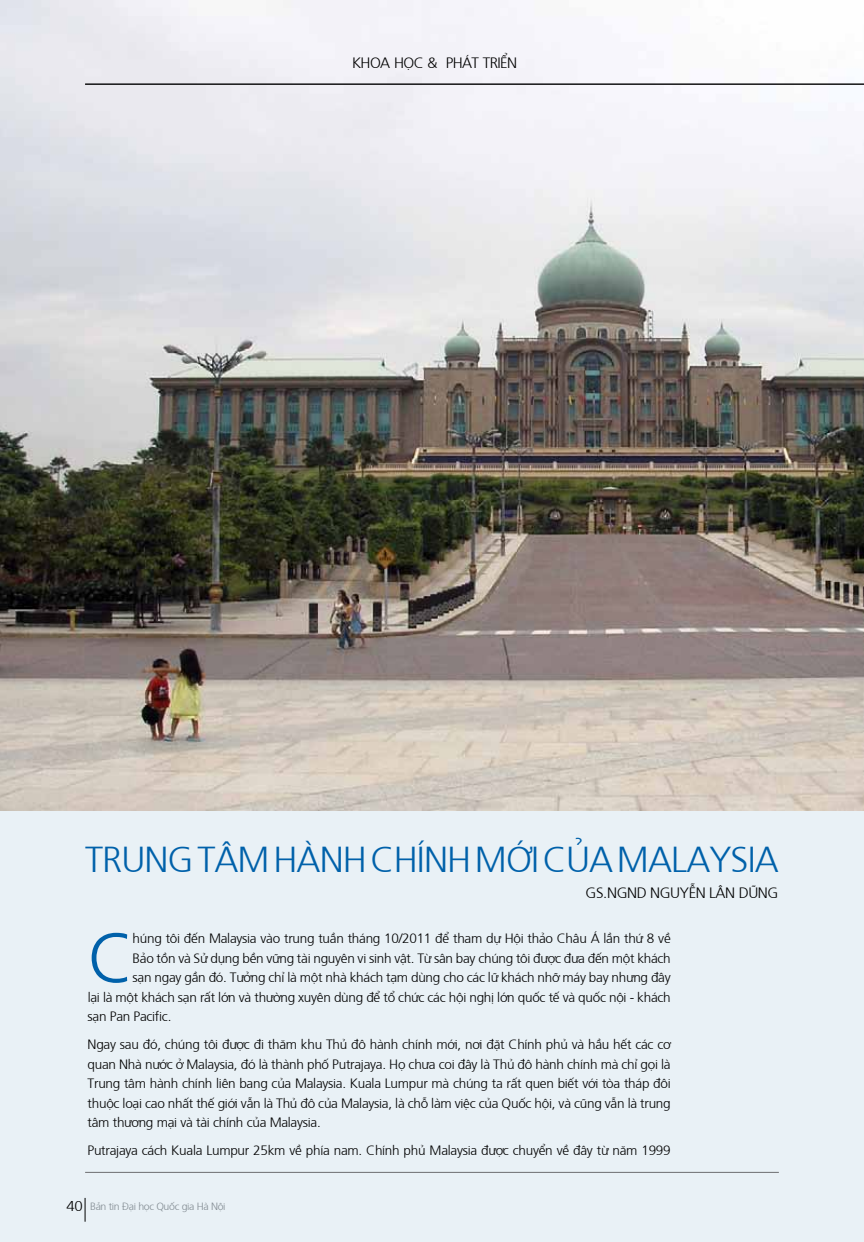
<style>
.page{position:relative;width:864px;height:1242px;background:#fff}
.page>*{position:absolute;margin:0;border:0;box-sizing:border-box;transform-origin:0 0}
.t1{font:300 69.3px "Frutiger";color:#0061aa}
.t2{font:300 36px "Frutiger";letter-spacing:-.025em;color:#0061aa}
.t3{font:300 15px "Frutiger";letter-spacing:-.04em;color:#000}
.t4{font:300 13.5px/19.5px "Frutiger";letter-spacing:-.02em;color:#000}
.t5{font:300 10.5px "Frutiger";letter-spacing:-.03em;color:#828b92}
.s1{font-size:14.25px;color:#000}
</style>
<div class="page">
<div style="left:0;top:0;width:863px;height:1242px;background:#e9f1f6"></div>
<img style="left:0;top:0;width:863px;height:811px">
<hr style="left:85px;top:1172px;width:693px;height:1px;background:#6d6e71">
<svg style="left:85px;top:1198px;width:1px;height:23px"></svg>
<hr style="left:85px;top:84px;width:778px;height:1px;background:#0a0a0b">
<p class="t3" style="left:352px;top:53px;width:19px">KHOA</p>
<p class="t3" style="left:394px;top:53px;width:10px">HỌC</p>
<p class="t3" style="left:427px;top:53px;width:81px">&amp; PHÁT TRIỂN</p>
<h2 class="t2" style="left:85px;top:834px;width:406px">Trung tâm hành chính mới</h2>
<h2 class="t2" style="left:542px;top:834px;width:237px">của Malaysia</h2>
<p class="t3" style="left:585px;top:882px;width:32px">GS.NGN</p>
<p class="t3" style="left:636px;top:882px;width:23px">D NGUYỄN</p>
<p class="t3" style="left:709px;top:882px;width:9px">LÂN</p>
<p class="t3" style="left:738px;top:882px;width:18px">DŨNG</p>
<h1 class="t1" style="left:88px;top:909px;width:37px">C</h1>
<p class="t4" style="left:132px;top:927px;width:535px">hú ng tôi đến Malaysia vào trung tuần tháng 10/2011 để tham dự Hội thảo Châu Á lần thứ 8 về</p>
<p class="t4" style="left:132px;top:947px;width:539px">Bảo tồn và Sử dụ ng bền vững tà i nguyên vi sinh vật. Từ sân bay chú ng tôi được đưa đến một khách</p>
<p class="t4" style="left:133px;top:966px;width:539px">sạn ngay gần đó. Tưởng chỉ là một nhà khách tạm dù ng cho các lữ khách nhỡ máy bay nhưng đây</p>
<p class="t4" style="left:88px;top:986px;width:584px">lạ i là một khách sạ n rất lớn và thường xuyên dù ng để tổ chức các hội nghị lớn quốc tế và quốc nội - khách</p>
<p class="t4" style="left:88px;top:1005px;width:85px">sạ n Pan Pacific.</p>
<p class="t4" style="left:88px;top:1033px;width:584px">Ngay sau đó, chú ng tôi được đi thăm khu Thủ đô hành chính mới, nơi đặt Chính phủ và hầ u hết các cơ quan Nhà nước ở Malaysia, đó là thành phố Putrajaya. Họ chưa coi đây là Thủ đô hành chính mà chỉ gọi là Trung tâm hành chính liên bang của Malaysia. Kuala Lumpur mà chú ng ta rất quen biết với tòa tháp đôi thuộc loại cao nhất thế giới vẫn là Thủ đô của Malaysia, là chỗ làm việc của Quốc hội, và cũng vẫn là trung tâm thương mại và tài chính của Malaysia.</p>
<p class="t4" style="left:88px;top:1139px;width:584px">Putrajaya cách Kuala Lumpur 25km về phía nam. Chính phủ Malaysia được chuyển về đây từ năm 1999</p>
<p class="t5" style="left:67px;top:1198px;width:160px"><span class="s1">40</span> Bản tin Đại học Quốc gia Hà Nội</p>
</div>
